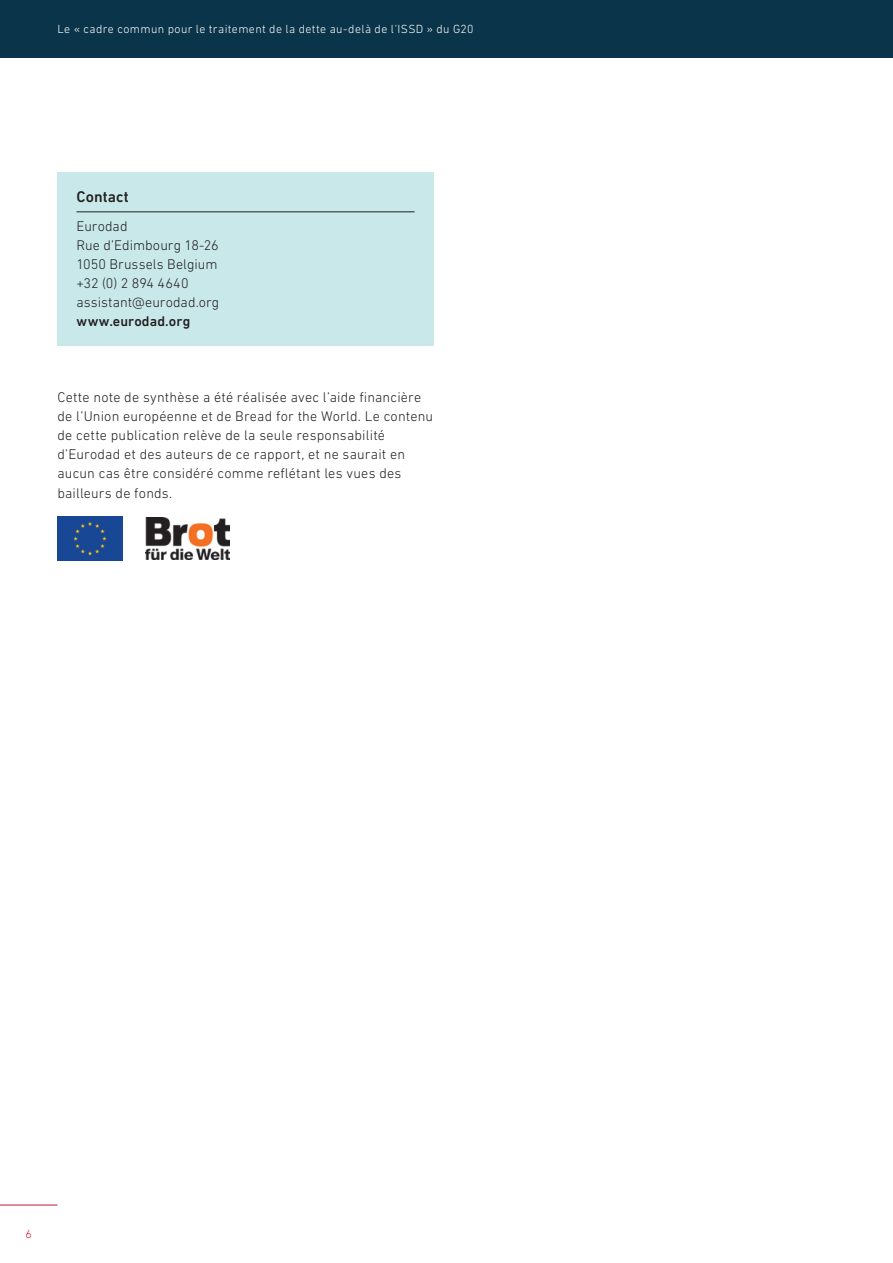
<style>
.page{position:relative;width:893px;height:1263px;background:#fff}
.page>*{position:absolute;margin:0;border:0;box-sizing:border-box;transform-origin:0 0}
.t1{font:500 15.75px "DIN Next LT Pro";letter-spacing:.005em;color:#231f20}
.t2{font:300 14.25px/19.2px "DIN Next LT Pro";letter-spacing:.015em;color:#231f20}
.t3{font:500 14.25px "DIN Next LT Pro";letter-spacing:.01em;color:#231f20}
.t4{font:300 12px "DIN Next LT Pro";letter-spacing:.03em;color:#fff}
.t5{font:300 12px "DIN Next LT Pro";color:#c51a35}
</style>
<div class="page">
<hr style="left:0;top:1205px;width:57px;height:1px;background:#c51a35">
<div style="left:0;top:0;width:893px;height:57px;background:#0a3449"></div>
<div style="left:57px;top:172px;width:377px;height:174px;background:#c8e8ea"></div>
<hr style="left:77px;top:212px;width:338px;height:1px;background:#231f20">
<img style="left:57px;top:517px;width:65px;height:43px">
<img style="left:146px;top:517px;width:83px;height:43px">
<p class="t4" style="left:57px;top:22px;width:418px">Le « cadre commun pour le traitement de la dette au-delà de l’ISSD » du G20</p>
<p class="t1" style="left:77px;top:188px;width:54px">Contact</p>
<p class="t2" style="left:77px;top:216px;width:144px">Eurodad<br>Rue d’Edimbourg 18-26<br>1050 Brussels Belgium +32 (0) 2 894 4640 assistant@eurodad.org</p>
<p class="t3" style="left:77px;top:313px;width:115px">www.eurodad.org</p>
<p class="t2" style="left:57px;top:387px;width:377px">Cette note de synthèse a été réalisée avec l’aide financière de l’Union européenne et de Bread for the World. Le contenu de cette publication relève de la seule responsabilité d’Eurodad et des auteurs de ce rapport, et ne saurait en aucun cas être considéré comme reflétant les vues des bailleurs de fonds.</p>
<p class="t5" style="left:26px;top:1227px;width:8px">6</p>
</div>
